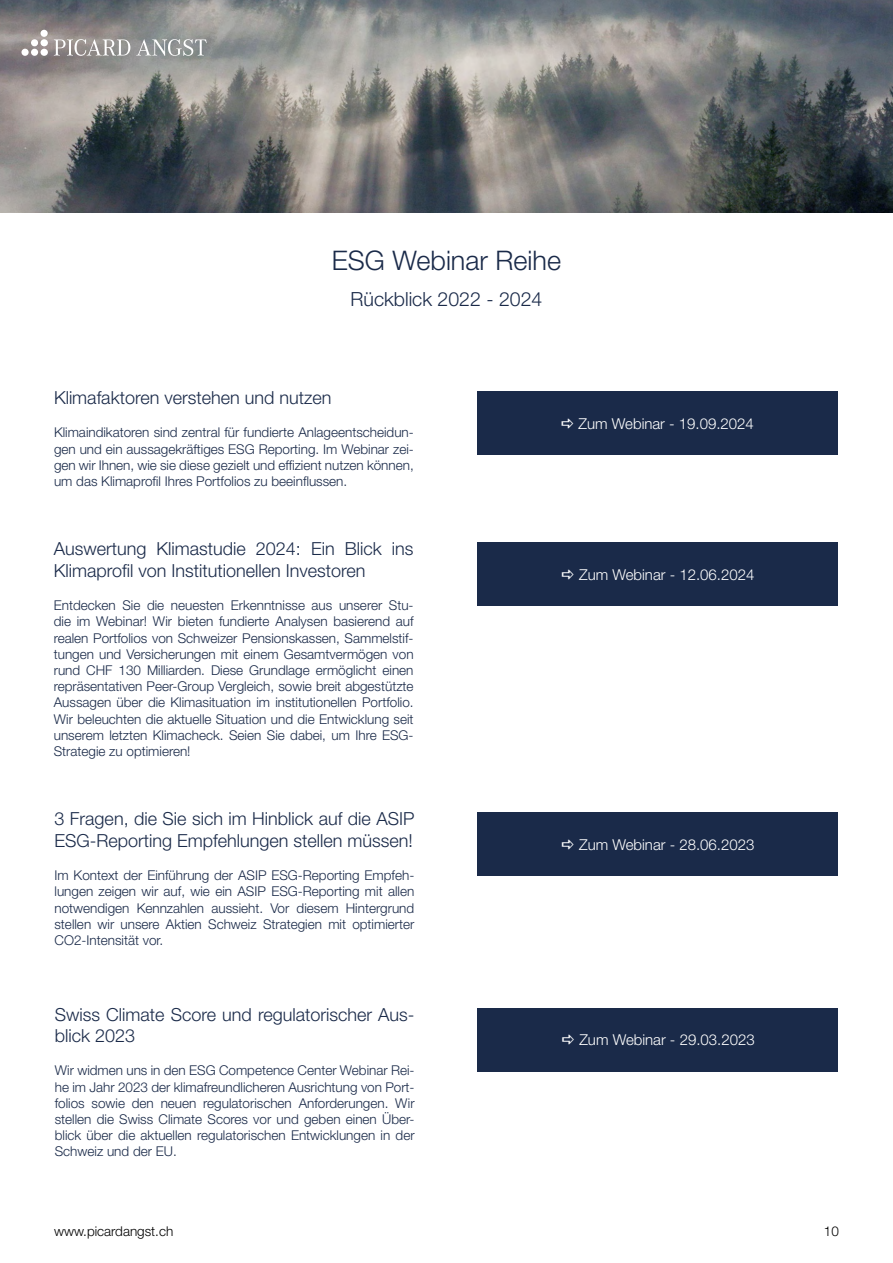
<style>
.page{position:relative;width:893px;height:1263px;background:#fff}
.page>*{position:absolute;margin:0;border:0;box-sizing:border-box;transform-origin:0 0}
.t1{font:300 27px "Helvetica Neue LT Std";color:#1a2a49}
.t2{font:300 19.5px "Helvetica Neue LT Std";color:#1a2a49}
.t3{font:300 18px/21.6px "Helvetica Neue LT Std";color:#1a2a49}
.t4{font:300 15px "Helvetica Neue LT Std";color:#fff}
.t5{font:300 13.5px/16.2px "Helvetica Neue LT Std";color:#1a2a49;text-align:justify}
.t6{font:300 13.5px "Helvetica Neue LT Std";color:#000}
</style>
<div class="page">
<img style="left:0;top:0;width:893px;height:213px">
<svg style="left:22px;top:30px;width:185px;height:26px"></svg>
<div style="left:477px;top:812px;width:361px;height:64px;background:#1a2a49"></div>
<div style="left:478px;top:1008px;width:360px;height:63px;background:#1a2a49"></div>
<div style="left:477px;top:542px;width:361px;height:64px;background:#1a2a49"></div>
<div style="left:477px;top:391px;width:360px;height:64px;background:#1a2a49"></div>
<h1 class="t1" style="left:332px;top:244px;width:231px">ESG Webinar Reihe</h1>
<h2 class="t2" style="left:351px;top:287px;width:193px">Rückblick 2022 - 2024</h2>
<h3 class="t3" style="left:54px;top:386px;width:279px">Klimafaktoren verstehen und nutzen</h3>
<p class="t5" style="left:54px;top:424px;width:361px">Klimaindikatoren sind zentral für fundierte Anlageentscheidun&shy;gen und ein aussagekräftiges ESG Reporting. Im Webinar zei&shy;gen wir Ihnen, wie sie diese gezielt und effizient nutzen können, um das Klimaprofil Ihres Portfolios zu beeinflussen.</p>
<h3 class="t3" style="left:54px;top:538px;width:361px">Auswertung Klimastudie 2024: Ein Blick ins<br>Klimaprofil von Institutionellen Investoren</h3>
<p class="t5" style="left:54px;top:597px;width:361px">Entdecken Sie die neuesten Erkenntnisse aus unserer Stu&shy;die im Webinar! Wir bieten fundierte Analysen basierend auf realen Portfolios von Schweizer Pensionskassen, Sammelstif&shy;tungen und Versicherungen mit einem Gesamtvermögen von rund CHF 130 Milliarden. Diese Grundlage ermöglicht einen repräsentativen Peer-Group Vergleich, sowie breit abgestützte Aussagen über die Klimasituation im institutionellen Portfolio.<br>Wir beleuchten die aktuelle Situation und die Entwicklung seit unserem letzten Klimacheck. Seien Sie dabei, um Ihre ESG-Strategie zu optimieren!</p>
<h3 class="t3" style="left:54px;top:808px;width:361px">3 Fragen, die Sie sich im Hinblick auf die ASIP<br>ESG-Reporting Empfehlungen stellen müssen!</h3>
<p class="t5" style="left:54px;top:867px;width:361px">Im Kontext der Einführung der ASIP ESG-Reporting Empfeh&shy;lungen zeigen wir auf, wie ein ASIP ESG-Reporting mit allen notwendigen Kennzahlen aussieht. Vor diesem Hintergrund stellen wir unsere Aktien Schweiz Strategien mit optimierter CO2-Intensität vor.</p>
<h3 class="t3" style="left:55px;top:1003px;width:361px">Swiss Climate Score und regulatorischer Aus&shy;blick 2023</h3>
<p class="t5" style="left:55px;top:1062px;width:361px">Wir widmen uns in den ESG Competence Center Webinar Rei&shy;he im Jahr 2023 der klimafreundlicheren Ausrichtung von Port&shy;folios sowie den neuen regulatorischen Anforderungen. Wir stellen die Swiss Climate Scores vor und geben einen Über&shy;blick über die aktuellen regulatorischen Entwicklungen in der Schweiz und der EU.</p>
<p class="t4" style="left:579px;top:414px;width:177px">Zum Webinar - 19.09.2024</p>
<p class="t4" style="left:579px;top:566px;width:177px">Zum Webinar - 12.06.2024</p>
<p class="t4" style="left:579px;top:836px;width:177px">Zum Webinar - 28.06.2023</p>
<p class="t4" style="left:579px;top:1031px;width:177px">Zum Webinar - 29.03.2023</p>
<p class="t6" style="left:54px;top:1223px;width:121px">www.picardangst.ch</p>
<p class="t6" style="left:824px;top:1223px;width:17px">10</p>
</div>
